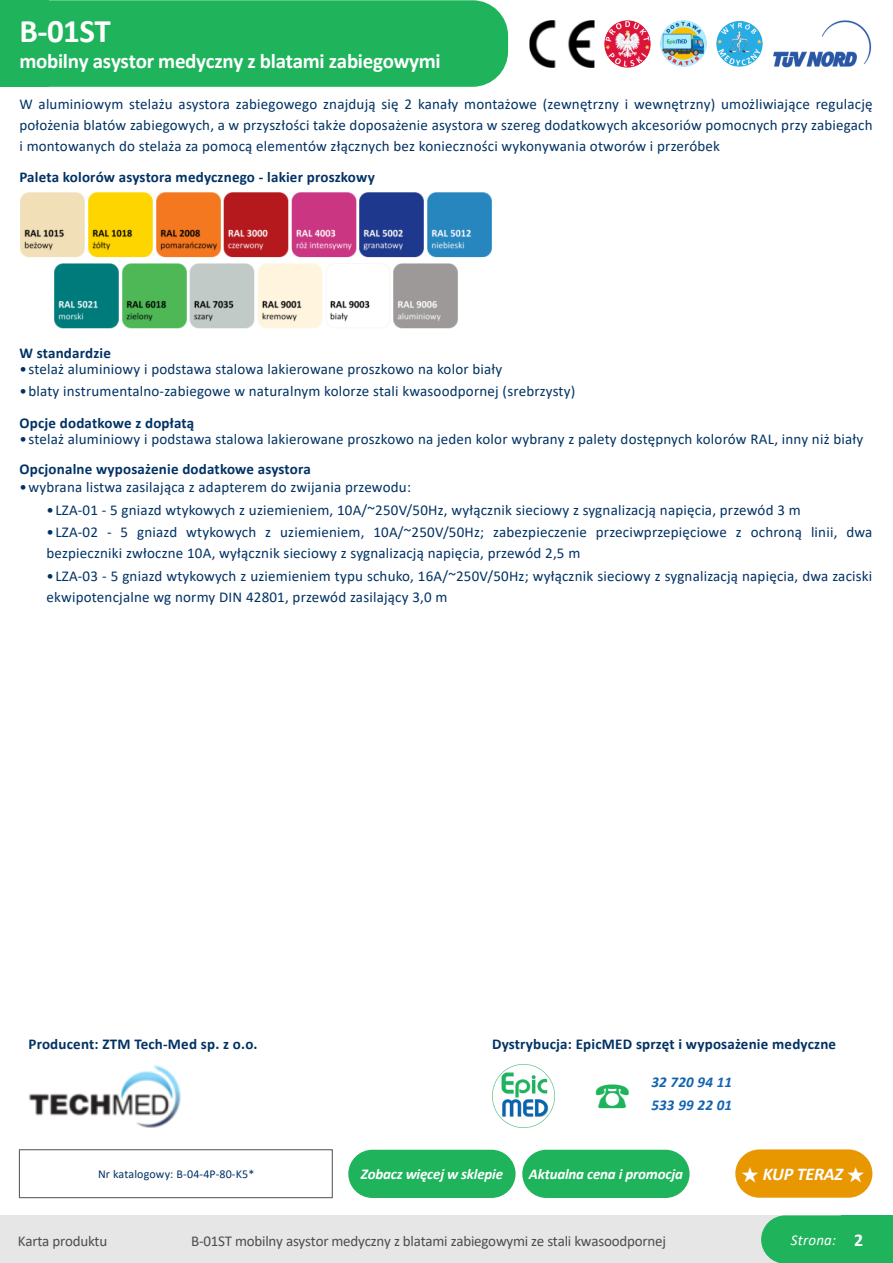
<style>
.page{position:relative;width:893px;height:1263px;background:#fff}
.page>*{position:absolute;margin:0;border:0;box-sizing:border-box;transform-origin:0 0}
.t1{font:700 36px "Malgun Gothic";color:#1fb35c}
.t2{font:700 33px "Calibri";color:#fff}
.t3{font:700 21px "Calibri";letter-spacing:-.015em;color:#fff}
.t4{font:italic 700 18px "Calibri";letter-spacing:-.015em;color:#fff}
.t5{font:15px/21px "Calibri";letter-spacing:.015em;color:#003264}
.t6{font:700 15px "Calibri";letter-spacing:.015em;color:#003264}
.t7{font:15px "Calibri";letter-spacing:-.015em;color:#4d4d4d}
.t8{font:italic 700 15px "Calibri";letter-spacing:-.015em;color:#fff}
.t9{font:italic 700 15px/22.5px "Calibri";letter-spacing:.015em;color:#1364b0}
.t10{font:italic 15px "Calibri";letter-spacing:.015em;color:#fff}
.t11{font:12px "Calibri";letter-spacing:.015em;color:#003264}
.s1{font-family:"Malgun Gothic";font-style:normal}
.s2{font-weight:700;font-style:normal;font-size:18px}
</style>
<div class="page">
<div style="left:0;top:0;width:508px;height:87px;background:#1fb35c;border-radius:35px"></div>
<div style="left:0;top:0;width:48px;height:87px;background:#1fb35c"></div>
<div style="left:0;top:1215px;width:893px;height:48px;background:#e6e6e6"></div>
<div style="left:761px;top:1215px;width:132px;height:48px;background:#1fb35c;border-radius:24px"></div>
<div style="left:842px;top:1215px;width:51px;height:48px;background:#1fb35c"></div>
<div style="left:735px;top:1149px;width:137px;height:49px;background:#e89700;border-radius:24px"></div>
<div style="left:19px;top:1149px;width:314px;height:49px;border:1px solid #655f5f"></div>
<img style="left:492px;top:1064px;width:62px;height:63px">
<div style="left:348px;top:1150px;width:168px;height:48px;background:#1fb35c;border-radius:24px"></div>
<div style="left:522px;top:1150px;width:168px;height:48px;background:#1fb35c;border-radius:24px"></div>
<img style="left:29px;top:1065px;width:152px;height:62px">
<img style="left:661px;top:21px;width:45px;height:46px">
<img style="left:717px;top:21px;width:45px;height:46px">
<img style="left:604px;top:21px;width:46px;height:46px">
<img style="left:529px;top:21px;width:65px;height:46px">
<img style="left:773px;top:21px;width:98px;height:46px">
<img style="left:20px;top:192px;width:472px;height:137px">
<h2 class="t2" style="left:19px;top:17px;width:93px">B-01ST</h2>
<h3 class="t3" style="left:19px;top:52px;width:423px">mobilny asystor medyczny z blatami zabiegowymi</h3>
<p class="t5" style="left:19px;top:95px;width:855px;text-align:justify">W aluminiowym stelażu asystora zabiegowego znajdują się 2 kanały montażowe (zewnętrzny i wewnętrzny) umożliwiające regulację położenia blatów zabiegowych, a w przyszłości także doposażenie asystora w szereg dodatkowych akcesoriów pomocnych przy zabiegach i montowanych do stelaża za pomocą elementów złącznych bez konieczności wykonywania otworów i przeróbek</p>
<p class="t6" style="left:19px;top:171px;width:357px">Paleta kolorów asystora medycznego - lakier proszkowy</p>
<p class="t6" style="left:19px;top:347px;width:93px">W standardzie</p>
<p class="t5" style="left:19px;top:359px;width:484px">•stelaż aluminiowy i podstawa stalowa lakierowane proszkowo na kolor biały</p>
<p class="t5" style="left:19px;top:382px;width:557px">•blaty instrumentalno-zabiegowe w naturalnym kolorze stali kwasoodpornej (srebrzysty)</p>
<p class="t6" style="left:19px;top:417px;width:176px">Opcje dodatkowe z dopłatą</p>
<p class="t5" style="left:19px;top:429px;width:845px">•stelaż aluminiowy i podstawa stalowa lakierowane proszkowo na jeden kolor wybrany z palety dostępnych kolorów RAL, inny niż biały</p>
<p class="t6" style="left:19px;top:463px;width:293px">Opcjonalne wyposażenie dodatkowe asystora</p>
<p class="t5" style="left:19px;top:478px;width:393px">•wybrana listwa zasilająca z adapterem do zwijania przewodu:</p>
<p class="t5" style="left:46px;top:501px;width:756px">•LZA-01 - 5 gniazd wtykowych z uziemieniem, 10A/~250V/50Hz, wyłącznik sieciowy z sygnalizacją napięcia, przewód 3 m</p>
<p class="t5" style="left:46px;top:523px;width:827px">•LZA-02 - 5 gniazd wtykowych z uziemieniem, 10A/~250V/50Hz; zabezpieczenie przeciwprzepięciowe z ochroną linii, dwa bezpieczniki zwłoczne 10A, wyłącznik sieciowy z sygnalizacją napięcia, przewód 2,5 m</p>
<p class="t5" style="left:46px;top:567px;width:827px">•LZA-03 - 5 gniazd wtykowych z uziemieniem typu schuko, 16A/~250V/50Hz; wyłącznik sieciowy z sygnalizacją napięcia, dwa zaciski ekwipotencjalne wg normy DIN 42801, przewód zasilający 3,0 m</p>
<p class="t6" style="left:28px;top:1038px;width:231px">Producent: ZTM Tech-Med sp. z o.o.</p>
<p class="t6" style="left:492px;top:1038px;width:346px">Dystrybucja: EpicMED sprzęt i wyposażenie medyczne</p>
<h1 class="t1" style="left:595px;top:1078px;width:37px">☎</h1>
<p class="t9" style="left:651px;top:1072px;width:82px">32 720 94 11<br>533 99 22 01</p>
<p class="t11" style="left:98px;top:1169px;width:158px">Nr katalogowy: B-04-4P-80-K5*</p>
<p class="t4" style="left:741px;top:1167px;width:125px"><span class="s1">★</span> KUP TERAZ <span class="s1">★</span></p>
<p class="t8" style="left:361px;top:1168px;width:144px">Zobacz więcej w sklepie</p>
<p class="t8" style="left:529px;top:1168px;width:155px">Aktualna cena i promocja</p>
<p class="t7" style="left:18px;top:1235px;width:91px">Karta produktu</p>
<p class="t7" style="left:191px;top:1235px;width:476px">B-01ST mobilny asystor medyczny z blatami zabiegowymi ze stali kwasoodpornej</p>
<p class="t10" style="left:791px;top:1234px;width:74px">Strona: <span class="s2">2</span></p>
</div>
